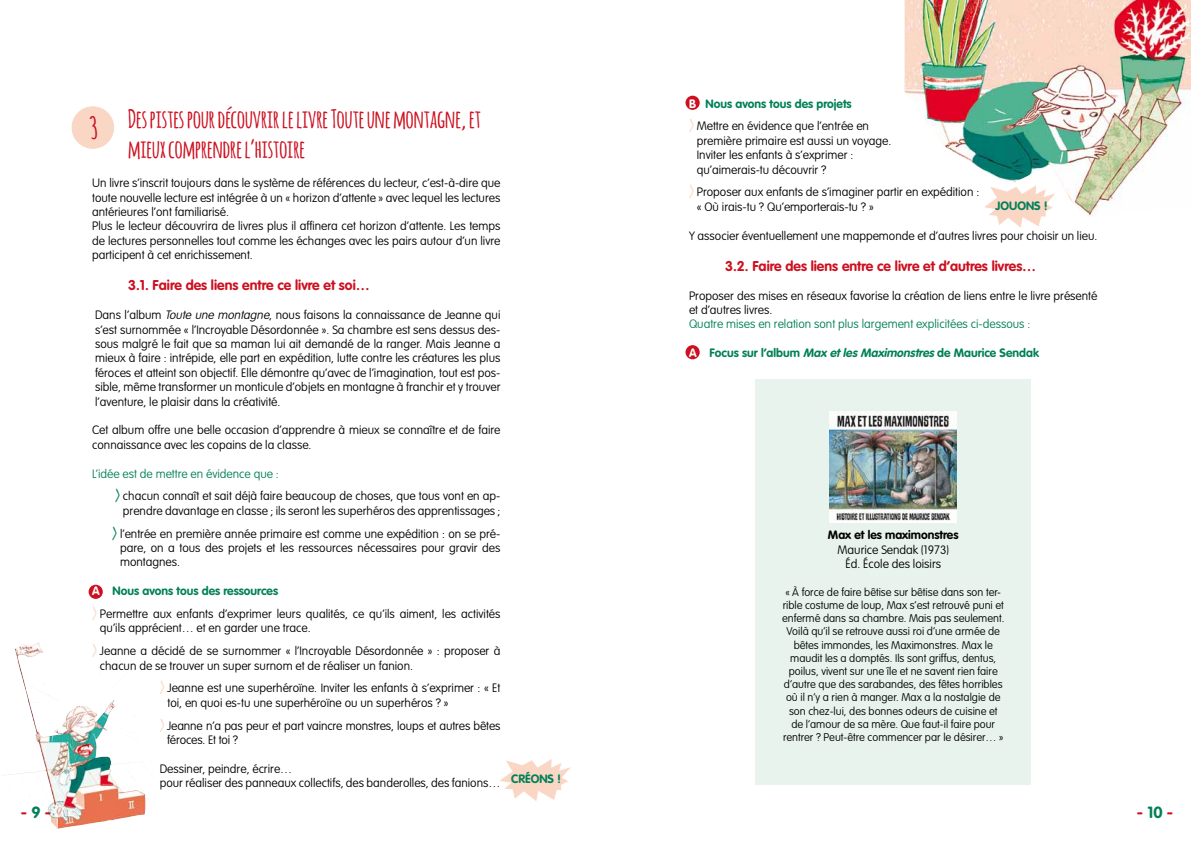
<style>
.page{position:relative;width:1191px;height:842px;background:#fff}
.page>*{position:absolute;margin:0;border:0;box-sizing:border-box;transform-origin:0 0}
.t1{font:700 30px "Amatic";color:#cd0f1f}
.t2{font:700 25px/30px "Amatic";color:#cd0f1f}
.t3{font:700 16px "VAG Rounded";color:#cd0f1f}
.t4{font:700 14px "VAG Rounded";color:#cd0f1f}
.t5{font:100 12px/14.4px "VAG Rounded";color:#000}
.t6{font:700 12px "VAG Rounded";color:#008058}
.t7{font:100 12px "VAG Rounded";color:#008058}
.t8{font:700 12px "VAG Rounded";color:#000}
.t9{font:100 11px/13.2px "VAG Rounded";color:#000;text-align:center}
.s1{color:#008058}
.s2{font-style:italic}
.s3{font-family:"Amatic";font-weight:700;font-size:19px;color:#008058}
.s4{font-weight:700;color:#fff}
.s5{font-weight:700;color:#008058}
.s6{font-family:"Amatic";font-weight:700;font-size:19px;color:#fad7c5}
.s7{color:#fff}
</style>
<div class="page">
<img style="left:15px;top:643px;width:131px;height:186px">
<div style="left:89px;top:585px;width:14px;height:14px;background:#cd0f1f;border-radius:50%"></div>
<div style="left:72px;top:107px;width:42px;height:41px;background:#fad7c5;border-radius:50%"></div>
<div style="left:72px;top:106px;width:42px;height:43px;border:1px solid #fad7c5;border-radius:50%"></div>
<svg style="left:500px;top:759px;width:71px;height:42px"></svg>
<img style="left:904px;top:0;width:287px;height:216px">
<div style="left:685px;top:96px;width:14px;height:14px;background:#cd0f1f;border-radius:50%"></div>
<div style="left:685px;top:345px;width:14px;height:14px;background:#cd0f1f;border-radius:50%"></div>
<svg style="left:982px;top:184px;width:75px;height:44px"></svg>
<div style="left:755px;top:379px;width:275px;height:405px;background:#e7f3ec"></div>
<img style="left:829px;top:411px;width:127px;height:111px">
<h3 class="t3" style="left:21px;top:803px;width:32px">- <span class="s1">9</span> -</h3>
<h2 class="t2" style="left:128px;top:103px;width:354px">Des pistes pour découvrir le livre Toute une montagne, et mieux comprendre l’histoire</h2>
<p class="t5" style="left:92px;top:176px;width:410px">Un livre s’inscrit toujours dans le système de références du lecteur, c’est-à-dire que toute nouvelle lecture est intégrée à un « horizon d’attente » avec lequel les lectures antérieures l’ont familiarisé.<br>Plus le lecteur découvrira de livres plus il affinera cet horizon d’attente. Les temps de lectures personnelles tout comme les échanges avec les pairs autour d’un livre participent à cet enrichissement.</p>
<p class="t4" style="left:128px;top:277px;width:243px">3.1. Faire des liens entre ce livre et soi…</p>
<p class="t5" style="left:95px;top:308px;width:407px;text-align:justify">Dans l’album <span class="s2">Toute une montagne</span>, nous faisons la connaissance de Jeanne qui s’est surnommée « l’Incroyable Désordonnée ». Sa chambre est sens dessus des&shy;sous malgré le fait que sa maman lui ait demandé de la ranger. Mais Jeanne a mieux à faire : intrépide, elle part en expédition, lutte contre les créatures les plus féroces et atteint son objectif. Elle démontre qu’avec de l’imagination, tout est pos&shy;sible, même transformer un monticule d’objets en montagne à franchir et y trouver l’aventure, le plaisir dans la créativité.</p>
<p class="t5" style="left:92px;top:423px;width:410px">Cet album offre une belle occasion d’apprendre à mieux se connaître et de faire connaissance avec les copains de la classe.</p>
<p class="t5" style="left:115px;top:462px;width:387px;line-height:22.8px;text-indent:-23px"><span class="s1">L’idée est de mettre en évidence que :<br></span><span class="s3">&gt;</span> chacun connaît et sait déjà faire beaucoup de choses, que tous vont en ap-</p>
<p class="t5" style="left:112px;top:500px;width:390px;line-height:22.8px;text-align:right">prendre davantage en classe ; ils seront les superhéros des apprentissages ;<br><span class="s3">&gt;</span> l’entrée en première année primaire est comme une expédition : on se pré-</p>
<p class="t5" style="left:120px;top:541px;width:382px">pare, on a tous des projets et les ressources nécessaires pour gravir des montagnes.</p>
<p class="t5" style="left:92px;top:580px;width:410px;line-height:22.8px"><span class="s4">A</span> <span class="s5">Nous avons tous des ressources<br></span><span class="s6">&gt;</span> Permettre aux enfants d’exprimer leurs qualités, ce qu’ils aiment, les activités</p>
<p class="t5" style="left:92px;top:617px;width:410px;line-height:22.8px;text-indent:8px">qu’ils apprécient… et en garder une trace.<br><span class="s6">&gt;</span> Jeanne a décidé de se surnommer « l’Incroyable Désordonnée » : proposer à</p>
<p class="t5" style="left:160px;top:654px;width:342px;line-height:22.8px;text-indent:-60px">chacun de se trouver un super surnom et de réaliser un fanion.<br><span class="s6">&gt;</span> Jeanne est une superhéroïne. Inviter les enfants à s’exprimer : « Et</p>
<p class="t5" style="left:160px;top:692px;width:342px;line-height:22.8px;text-indent:8px">toi, en quoi es-tu une superhéroïne ou un superhéros ? »<br><span class="s6">&gt;</span> Jeanne n’a pas peur et part vaincre monstres, loups et autres bêtes</p>
<p class="t5" style="left:167px;top:733px;width:73px">féroces. Et toi ?</p>
<p class="t5" style="left:160px;top:762px;width:342px">Dessiner, peindre, écrire…<br>pour réaliser des panneaux collectifs, des banderolles, des fanions…</p>
<h1 class="t1" style="left:90px;top:107px;width:8px">3</h1>
<p class="t6" style="left:511px;top:772px;width:52px">CRÉONS !</p>
<p class="t5" style="left:689px;top:92px;width:181px;line-height:22.8px"><span class="s4">B</span> <span class="s5">Nous avons tous des projets<br></span><span class="s6">&gt;</span> Mettre en évidence que l’entrée en</p>
<p class="t5" style="left:697px;top:134px;width:196px">première primaire est aussi un voyage.<br>Inviter les enfants à s’exprimer : qu’aimerais-tu découvrir ?</p>
<p class="t5" style="left:697px;top:185px;width:284px;text-indent:-8px"><span class="s6">&gt;</span> Proposer aux enfants de s’imaginer partir en expédition : « Où irais-tu ? Qu’emporterais-tu ? »</p>
<p class="t5" style="left:689px;top:229px;width:410px">Y associer éventuellement une mappemonde et d’autres livres pour choisir un lieu.</p>
<p class="t4" style="left:725px;top:258px;width:313px">3.2. Faire des liens entre ce livre et d’autres livres…</p>
<p class="t5" style="left:689px;top:289px;width:410px">Proposer des mises en réseaux favorise la création de liens entre le livre présenté et d’autres livres.</p>
<p class="t7" style="left:689px;top:317px;width:343px">Quatre mises en relation sont plus largement explicitées ci-dessous :</p>
<p class="t6" style="left:689px;top:346px;width:351px"><span class="s7">A</span> Focus sur l’album <span class="s2">Max etlesMaximonstres</span>de Maurice Sendak</p>
<p class="t6" style="left:995px;top:198px;width:54px">JOUONS !</p>
<p class="t8" style="left:828px;top:528px;width:132px">Max et les maximonstres</p>
<p class="t5" style="left:837px;top:543px;width:113px;text-align:center">Maurice Sendak (1973)<br>Éd. école des loisirs</p>
<p class="t9" style="left:782px;top:586px;width:224px">« À force de faire bêtise sur bêtise dans son ter&shy;rible costume de loup, Max s’est retrouvé puni et enfermé dans sa chambre. Mais pas seulement.<br>Voilà qu’il se retrouve aussi roi d’une armée de bêtes immondes, les Maximonstres. Max le maudit les a domptés. Ils sont griffus, dentus, poilus, vivent sur une île et ne savent rien faire d’autre que des sarabandes, des fêtes horribles où il n’y a rien à manger. Max a la nostalgie de son chez-lui, des bonnes odeurs de cuisine et de l’amour de sa mère. Que faut-il faire pour rentrer ? Peut-être commencer par le désirer… »</p>
<h3 class="t3" style="left:1136px;top:803px;width:38px">- <span class="s1">10</span> -</h3>
</div>
